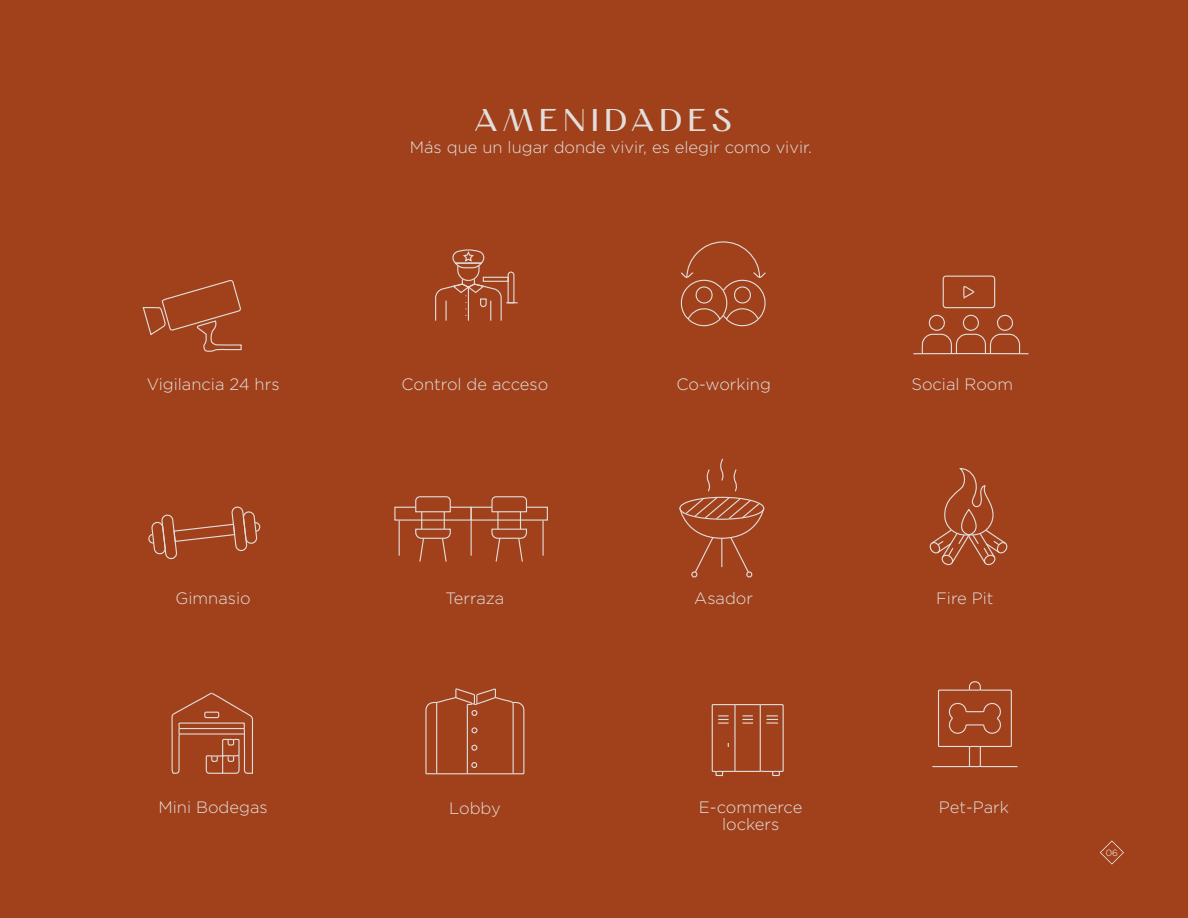
<style>
.page{position:relative;width:1188px;height:918px;background:#a1411c}
.page>*{position:absolute;margin:0;border:0;box-sizing:border-box;transform-origin:0 0}
.t1{font:31.5px "BN Paradox";letter-spacing:.2em;color:#e2dedc}
.t2{font:300 16.5px/16.5px "Gotham";color:#e2dedc;text-align:center}
.t3{font:300 9px "Gotham";color:#fff}
</style>
<div class="page">
<div style="left:691px;top:571px;width:6px;height:7px;border:1px solid #e2dedc;border-radius:50%"></div>
<div style="left:746px;top:571px;width:6px;height:7px;border:1px solid #e2dedc;border-radius:50%"></div>
<svg style="left:679px;top:458px;width:86px;height:115px"></svg>
<svg style="left:929px;top:468px;width:79px;height:97px"></svg>
<svg style="left:435px;top:249px;width:83px;height:72px"></svg>
<svg style="left:394px;top:496px;width:154px;height:66px"></svg>
<hr style="left:399px;top:520px;width:1px;height:36px;background:#e2dedc">
<hr style="left:471px;top:520px;width:1px;height:36px;background:#e2dedc">
<hr style="left:543px;top:520px;width:1px;height:36px;background:#e2dedc">
<svg style="left:148px;top:514px;width:113px;height:46px"></svg>
<svg style="left:913px;top:275px;width:116px;height:80px"></svg>
<svg style="left:680px;top:241px;width:86px;height:86px"></svg>
<svg style="left:932px;top:681px;width:86px;height:87px"></svg>
<svg style="left:711px;top:704px;width:73px;height:73px"></svg>
<svg style="left:425px;top:688px;width:100px;height:87px"></svg>
<svg style="left:1100px;top:841px;width:24px;height:24px"></svg>
<svg style="left:142px;top:297px;width:29px;height:39px"></svg>
<svg style="left:171px;top:280px;width:83px;height:494px"></svg>
<hr style="left:180px;top:728px;width:64px;height:1px;background:#e2dedc">
<hr style="left:180px;top:733px;width:64px;height:2px;background:#e2dedc">
<svg style="left:205px;top:738px;width:35px;height:36px"></svg>
<svg style="left:205px;top:711px;width:15px;height:8px"></svg>
<h1 class="t1" style="left:475px;top:108px;width:258px">AMENIDADES</h1>
<p class="t2" style="left:410px;top:139px;width:404px">Más que un lugar donde vivir, es elegir como vivir.</p>
<p class="t2" style="left:147px;top:376px;width:134px">Vigilancia 24 hrs</p>
<p class="t2" style="left:402px;top:376px;width:148px">Control de acceso</p>
<p class="t2" style="left:676px;top:376px;width:96px">Co-working</p>
<p class="t2" style="left:911px;top:376px;width:103px">Social Room</p>
<p class="t2" style="left:176px;top:589px;width:77px">Gimnasio</p>
<p class="t2" style="left:445px;top:589px;width:60px">Terraza</p>
<p class="t2" style="left:694px;top:589px;width:60px">Asador</p>
<p class="t2" style="left:936px;top:589px;width:59px">Fire Pit</p>
<p class="t2" style="left:159px;top:799px;width:111px">Mini Bodegas</p>
<p class="t2" style="left:449px;top:799px;width:53px">Lobby</p>
<p class="t2" style="left:699px;top:799px;width:105px">E-commerce lockers</p>
<p class="t2" style="left:939px;top:799px;width:72px">Pet-Park</p>
<p class="t3" style="left:1106px;top:848px;width:14px">06</p>
</div>
